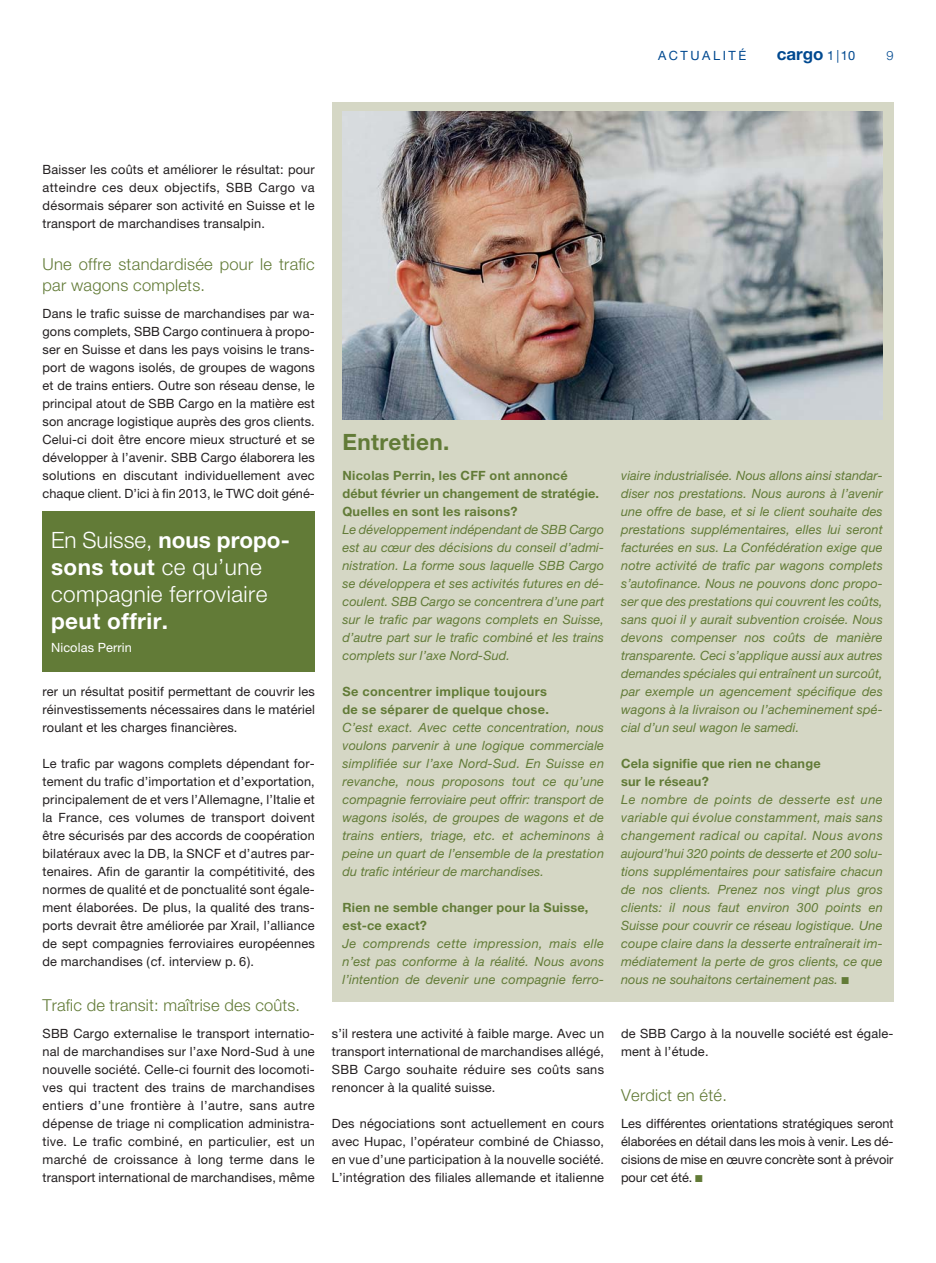
<style>
.page{position:relative;width:936px;height:1263px;background:#fff}
.page>*{position:absolute;margin:0;border:0;box-sizing:border-box;transform-origin:0 0}
.t1{font:300 22.5px/27px "Helvetica Neue LT";letter-spacing:.02em;color:#fff}
.t2{font:700 22.5px "Helvetica Neue LT";letter-spacing:.02em;color:#fff}
.t3{font:700 22.5px "Helvetica Neue LT";letter-spacing:.015em;color:#627b37}
.t4{font:700 16.95px "Helvetica Neue LT";color:#004990}
.t5{font:300 16.5px/21px "Helvetica Neue LT";letter-spacing:.015em;color:#627b37}
.t6{font:12.75px/18px "Helvetica Neue LT";letter-spacing:.015em;color:#231f20;text-align:justify}
.t7{font:italic 12.75px/18px "Helvetica Neue LT";letter-spacing:.005em;color:#627b37;text-align:justify}
.t8{font:700 12.75px/18px "Helvetica Neue LT";letter-spacing:.015em;color:#627b37}
.t9{font:12.75px "Helvetica Neue LT";letter-spacing:.01em;color:#fff}
.t10{font:12.75px "Helvetica Neue LT";letter-spacing:.2em;color:#004990}
.t11{font:300 12.75px "Helvetica Neue LT";color:#004990}
.s1{font-weight:400;font-size:12.75px}
.s2{font-weight:700}
.s3{font-family:"Berthold Pi BQ";font-style:normal;font-size:9.75px}
.s4{font-family:"Berthold Pi BQ";font-size:9.75px;color:#627b37}
</style>
<div class="page">
<div style="left:332px;top:102px;width:561px;height:899px;background:#d5d7c5"></div>
<div style="left:43px;top:511px;width:272px;height:161px;background:#627b37"></div>
<img style="left:342px;top:112px;width:540px;height:307px">
<p class="t10" style="left:658px;top:51px;width:90px">ACTUALITÉ</p>
<h2 class="t4" style="left:776px;top:48px;width:80px">cargo <span class="s1">1 | 10</span></h2>
<p class="t11" style="left:886px;top:51px;width:9px">9</p>
<p class="t6" style="left:43px;top:162px;width:274px">Baisser les coûts et améliorer le résultat: pour atteindre ces deux objectifs, SBB Cargo va désormais séparer son activité en Suisse et le transport de marchandises transalpin.</p>
<p class="t5" style="left:43px;top:256px;width:274px">Une offre standardisée pour le trafic par wagons complets.</p>
<p class="t6" style="left:43px;top:306px;width:274px">Dans le trafic suisse de marchandises par wa&shy;gons complets, SBB Cargo continuera à propo&shy;ser en Suisse et dans les pays voisins le trans&shy;port de wagons isolés, de groupes de wagons et de trains entiers. Outre son réseau dense, le principal atout de SBB Cargo en la matière est son ancrage logistique auprès des gros clients.<br>Celui-ci doit être encore mieux structuré et se développer à l’avenir. SBB Cargo élaborera les solutions en discutant individuellement avec chaque client. D’ici à fin 2013, le TWC doit géné-</p>
<h1 class="t1" style="left:51px;top:529px;width:240px">En Suisse, <span class="s2">nous propo&shy;sons tout</span> ce qu’une compagnie ferroviaire</h1>
<h1 class="t2" style="left:51px;top:613px;width:119px">peut offrir.</h1>
<p class="t9" style="left:51px;top:643px;width:82px">Nicolas Perrin</p>
<p class="t6" style="left:43px;top:684px;width:274px">rer un résultat positif permettant de couvrir les réinvestissements nécessaires dans le matériel roulant et les charges financières.</p>
<p class="t6" style="left:43px;top:756px;width:274px">Le trafic par wagons complets dépendant for&shy;tement du trafic d’importation et d’exportation, principalement de et vers l’Allemagne, l’Italie et la France, ces volumes de transport doivent être sécurisés par des accords de coopération bilatéraux avec la DB, la SNCF et d’autres par&shy;tenaires. Afin de garantir la compétitivité, des normes de qualité et de ponctualité sont égale&shy;ment élaborées. De plus, la qualité des trans&shy;ports devrait être améliorée par Xrail, l’alliance de sept compagnies ferroviaires européennes de marchandises ( cf. interview p. 6 ).</p>
<p class="t5" style="left:43px;top:997px;width:259px">Trafic de transit: maîtrise des coûts.</p>
<p class="t6" style="left:43px;top:1026px;width:274px">SBB Cargo externalise le transport internatio&shy;nal de marchandises sur l’axe Nord-Sud à une nouvelle société. Celle-ci fournit des locomoti&shy;ves qui tractent des trains de marchandises entiers d’une frontière à l’autre, sans autre dépense de triage ni complication administra&shy;tive. Le trafic combiné, en particulier, est un marché de croissance à long terme dans le transport international de marchandises, même</p>
<h1 class="t3" style="left:342px;top:434px;width:108px">Entretien.</h1>
<p class="t8" style="left:342px;top:468px;width:258px">Nicolas Perrin, les CFF ont annoncé début février un changement de stratégie.<br>Quelles en sont les raisons?</p>
<p class="t7" style="left:342px;top:522px;width:263px">Le développement indépendant de SBB Cargo est au cœur des décisions du conseil d’admi&shy;nistration. La forme sous laquelle SBB Cargo se développera et ses activités futures en dé&shy;coulent. SBB Cargo se concentrera d’une part sur le trafic par wagons complets en Suisse, d’autre part sur le trafic combiné et les trains complets sur l’axe Nord-Sud.</p>
<p class="t8" style="left:342px;top:684px;width:208px">Se concentrer implique toujours de se séparer de quelque chose.</p>
<p class="t7" style="left:342px;top:720px;width:263px">C’est exact. Avec cette concentration, nous voulons parvenir à une logique commerciale simplifiée sur l’axe Nord-Sud. En Suisse en revanche, nous proposons tout ce qu’une compagnie ferroviaire peut offrir: transport de wagons isolés, de groupes de wagons et de trains entiers, triage, etc. et acheminons à peine un quart de l’ensemble de la prestation du trafic intérieur de marchandises.</p>
<p class="t8" style="left:342px;top:900px;width:247px">Rien ne semble changer pour la Suisse, est-ce exact?</p>
<p class="t7" style="left:342px;top:936px;width:263px">Je comprends cette impression, mais elle n’est pas conforme à la réalité. Nous avons l’intention de devenir une compagnie ferro-</p>
<p class="t7" style="left:621px;top:468px;width:263px">viaire industrialisée. Nous allons ainsi standar&shy;diser nos prestations. Nous aurons à l’avenir une offre de base, et si le client souhaite des prestations supplémentaires, elles lui seront facturées en sus. La Confédération exige que notre activité de trafic par wagons complets s’autofinance. Nous ne pouvons donc propo&shy;ser que des prestations qui couvrent les coûts, sans quoi il y aurait subvention croisée. Nous devons compenser nos coûts de manière transparente. Ceci s’applique aussi aux autres demandes spéciales qui entraînent un surcoût, par exemple un agencement spécifique des wagons à la livraison ou l’acheminement spé&shy;cial d’un seul wagon le samedi.</p>
<p class="t8" style="left:621px;top:756px;width:201px">Cela signifie que rien ne change sur le réseau?</p>
<p class="t7" style="left:621px;top:792px;width:263px">Le nombre de points de desserte est une variable qui évolue constamment, mais sans changement radical ou capital. Nous avons aujourd’hui 320 points de desserte et 200 solu&shy;tions supplémentaires pour satisfaire chacun de nos clients. Prenez nos vingt plus gros clients: il nous faut environ 300 points en Suisse pour couvrir ce réseau logistique. Une coupe claire dans la desserte entraînerait im&shy;médiatement la perte de gros clients, ce que nous ne souhaitons certainement pas. <span class="s3">8</span></p>
<p class="t6" style="left:332px;top:1026px;width:274px">s’il restera une activité à faible marge. Avec un transport international de marchandises allégé, SBB Cargo souhaite réduire ses coûts sans renoncer à la qualité suisse.</p>
<p class="t6" style="left:332px;top:1116px;width:274px">Des négociations sont actuellement en cours avec Hupac, l’opérateur combiné de Chiasso, en vue d’une participation à la nouvelle société.<br>L’intégration des filiales allemande et italienne</p>
<p class="t6" style="left:621px;top:1026px;width:274px">de SBB Cargo à la nouvelle société est égale&shy;ment à l’étude.</p>
<p class="t5" style="left:621px;top:1087px;width:107px">Verdict en été.</p>
<p class="t6" style="left:621px;top:1116px;width:274px">Les différentes orientations stratégiques seront élaborées en détail dans les mois à venir. Les dé&shy;cisions de mise en œuvre concrète sont à prévoir pour cet été. <span class="s4">8</span></p>
</div>
